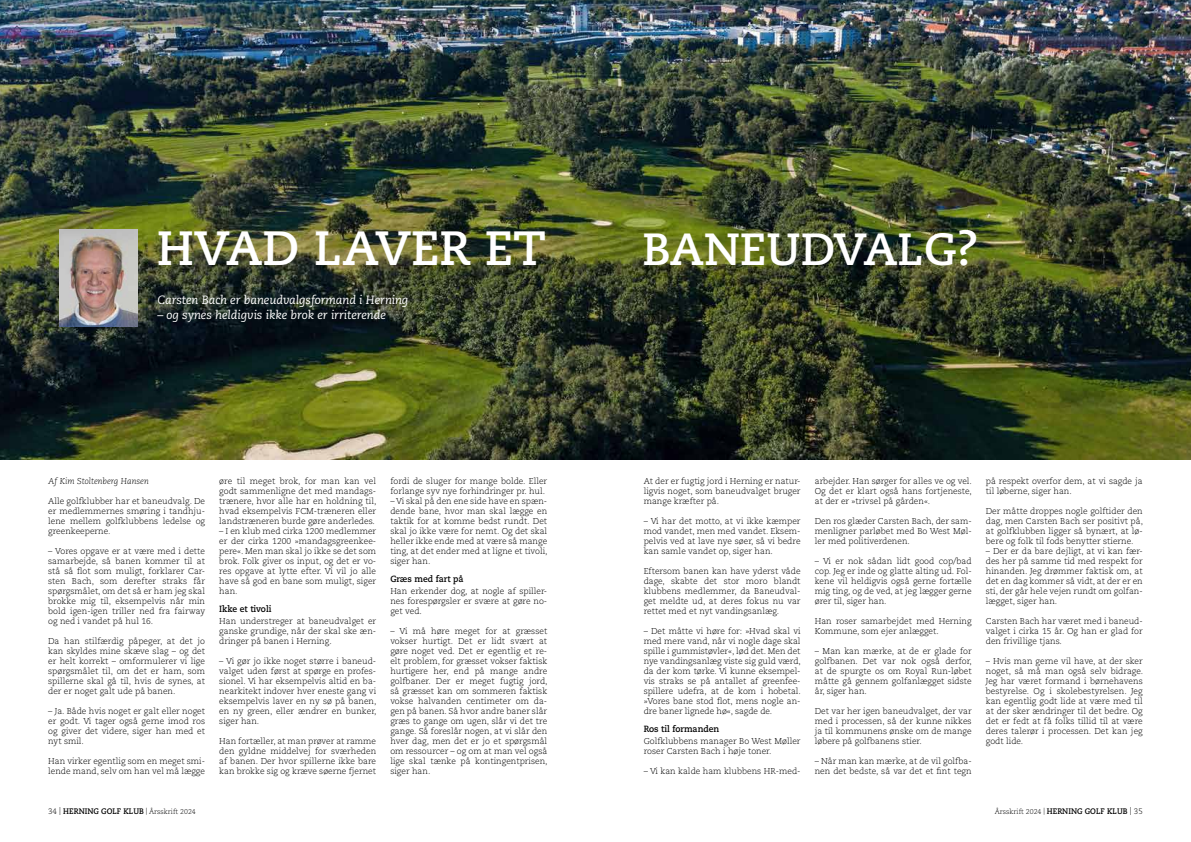
<style>
.page{position:relative;width:1191px;height:842px;background:#fff}
.page>*{position:absolute;margin:0;border:0;box-sizing:border-box;transform-origin:0 0}
.t1{font:700 48px "Caecilia LT Std";color:#fff}
.t2{font:700 45px "Caecilia LT Std";color:#fff}
.t3{font:italic 12px "Caecilia LT Std";letter-spacing:-.005em;color:#fff}
.t4{font:700 9px "Caecilia LT Std";color:#000;scale:.95 1}
.t5{font:300 8.5px/10px "Caecilia LT Std";color:#000;text-align:justify}
.t6{font:italic 300 8.5px "Caecilia LT Std";color:#000}
.t7{font:700 8px "Caecilia LT Std";color:#000;scale:.95 1}
.t8{font:300 7px "Caecilia LT Std";color:#000}
.s1{font-weight:300}
.s2{font-weight:300;font-size:7px}
</style>
<div class="page">
<img style="left:0;top:0;width:1191px;height:459px">
<img style="left:60px;top:229px;width:77px;height:98px">
<h1 class="t1" style="left:157px;top:220px;width:391px">HVAD LAVER ET</h1>
<h2 class="t2" style="left:642px;top:223px;width:337px">BANEUDVALG?</h2>
<h3 class="t3" style="left:157px;top:293px;width:252px">Carsten Bach er baneudvalgsformand i Herning</h3>
<h3 class="t3" style="left:157px;top:308px;width:230px">– og synes heldigvis ikke brok er irriterende</h3>
<p class="t6" style="left:48px;top:476px;width:102px">Af Kim Stoltenberg Hansen</p>
<p class="t5" style="left:48px;top:496px;width:158px">Alle golfklubber har et baneudvalg. De er medlemmernes smøring i tandhju&shy;lene mellem golfklubbens ledelse og greenkeeperne.</p>
<p class="t5" style="left:48px;top:546px;width:158px">– Vores opgave er at være med i dette samarbejde, så banen kommer til at stå så flot som muligt, forklarer Car&shy;sten Bach, som derefter straks får spørgsmålet, om det så er ham jeg skal brokke mig til, eksempelvis når min bold igen-igen triller ned fra fairway og ned i vandet på hul 16.</p>
<p class="t5" style="left:48px;top:636px;width:158px">Da han stilfærdig påpeger, at det jo kan skyldes mine skæve slag – og det er helt korrekt – omformulerer vi lige spørgsmålet til, om det er ham, som spillerne skal gå til, hvis de synes, at der er noget galt ude på banen.</p>
<p class="t5" style="left:48px;top:706px;width:158px">– Ja. Både hvis noget er galt eller noget er godt. Vi tager også gerne imod ros og giver det videre, siger han med et nyt smil.</p>
<p class="t5" style="left:48px;top:756px;width:158px">Han virker egentlig som en meget smi&shy;lende mand, selv om han vel må lægge</p>
<p class="t5" style="left:219px;top:476px;width:159px">øre til meget brok, for man kan vel godt sammenligne det med mandags&shy;trænere, hvor alle har en holdning til, hvad eksempelvis FCM-træneren eller landstræneren burde gøre anderledes.</p>
<p class="t5" style="left:219px;top:526px;width:158px">– I en klub med cirka 1200 medlemmer er der cirka 1200 »mandagsgreenkee&shy;pere«. Men man skal jo ikke se det som brok. Folk giver os input, og det er vo&shy;res opgave at lytte efter. Vi vil jo alle have så god en bane som muligt, siger han.</p>
<p class="t4" style="left:219px;top:603px;width:56px">Ikke et tivoli</p>
<p class="t5" style="left:219px;top:616px;width:158px">Han understreger at baneudvalget er ganske grundige, når der skal ske æn&shy;dringer på banen i Herning.</p>
<p class="t5" style="left:219px;top:656px;width:159px">– Vi gør jo ikke noget større i baneud&shy;valget uden først at spørge en profes&shy;sionel. Vi har eksempelvis altid en ba&shy;nearkitekt indover hver eneste gang vi eksempelvis laver en ny sø på banen, en ny green, eller ændrer en bunker, siger han.</p>
<p class="t5" style="left:219px;top:736px;width:158px">Han fortæller, at man prøver at ramme den gyldne middelvej for sværheden af banen. Der hvor spillerne ikke bare kan brokke sig og kræve søerne fjernet</p>
<p class="t5" style="left:390px;top:476px;width:158px">fordi de sluger for mange bolde. Eller forlange syv nye forhindringer pr. hul.</p>
<p class="t5" style="left:390px;top:496px;width:159px">– Vi skal på den ene side have en spæn&shy;dende bane, hvor man skal lægge en taktik for at komme bedst rundt. Det skal jo ikke være for nemt. Og det skal heller ikke ende med at være så mange ting, at det ender med at ligne et tivoli, siger han.</p>
<p class="t4" style="left:390px;top:573px;width:79px">Græs med fart på</p>
<p class="t5" style="left:390px;top:586px;width:158px">Han erkender dog, at nogle af spiller&shy;nes forespørgsler er svære at gøre no&shy;get ved.</p>
<p class="t5" style="left:390px;top:626px;width:159px">– Vi må høre meget for at græsset vokser hurtigt. Det er lidt svært at gøre noget ved. Det er egentlig et re&shy;elt problem, for græsset vokser faktisk hurtigere her, end på mange andre golfbaner. Der er meget fugtig jord, så græsset kan om sommeren faktisk vokse halvanden centimeter om da&shy;gen på banen. Så hvor andre baner slår græs to gange om ugen, slår vi det tre gange. Så foreslår nogen, at vi slår den hver dag, men det er jo et spørgsmål om ressourcer – og om at man vel også lige skal tænke på kontingentprisen, siger han.</p>
<p class="t5" style="left:643px;top:476px;width:158px">At der er fugtig jord i Herning er natur&shy;ligvis noget, som baneudvalget bruger mange kræfter på.</p>
<p class="t5" style="left:643px;top:516px;width:158px">– Vi har det motto, at vi ikke kæmper mod vandet, men med vandet. Eksem&shy;pelvis ved at lave nye søer, så vi bedre kan samle vandet op, siger han.</p>
<p class="t5" style="left:643px;top:566px;width:158px">Eftersom banen kan have yderst våde dage, skabte det stor moro blandt klubbens medlemmer, da Baneudval&shy;get meldte ud, at deres fokus nu var rettet med et nyt vandingsanlæg.</p>
<p class="t5" style="left:643px;top:626px;width:159px">– Det måtte vi høre for: »Hvad skal vi med mere vand, når vi nogle dage skal spille i gummistøvler«, lød det. Men det nye vandingsanlæg viste sig guld værd, da der kom tørke. Vi kunne eksempel&shy;vis straks se på antallet af greenfee&shy;spillere udefra, at de kom i hobetal. »Vores bane stod flot, mens nogle an&shy;dre baner lignede hø«, sagde de.</p>
<p class="t4" style="left:643px;top:723px;width:81px">Ros til formanden</p>
<p class="t5" style="left:643px;top:736px;width:158px">Golfklubbens manager Bo West Møller roser Carsten Bach i høje toner.</p>
<p class="t5" style="left:643px;top:766px;width:158px">– Vi kan kalde ham klubbens HR-med-</p>
<p class="t5" style="left:814px;top:476px;width:159px">arbejder. Han sørger for alles ve og vel.<br>Og det er klart også hans fortjeneste, at der er »trivsel på gården«.</p>
<p class="t5" style="left:814px;top:516px;width:158px">Den ros glæder Carsten Bach, der sam&shy;menligner parløbet med Bo West Møl&shy;ler med politiverdenen.</p>
<p class="t5" style="left:814px;top:556px;width:158px">– Vi er nok sådan lidt good cop/bad cop. Jeg er inde og glatte alting ud. Fol&shy;kene vil heldigvis også gerne fortælle mig ting, og de ved, at jeg lægger gerne ører til, siger han.</p>
<p class="t5" style="left:814px;top:616px;width:158px">Han roser samarbejdet med Herning<br>Kommune, som ejer anlægget.</p>
<p class="t5" style="left:814px;top:646px;width:159px">– Man kan mærke, at de er glade for golfbanen. Det var nok også derfor, at de spurgte os om Royal Run-løbet måtte gå gennem golfanlægget sidste år, siger han.</p>
<p class="t5" style="left:814px;top:706px;width:158px">Det var her igen baneudvalget, der var med i processen, så der kunne nikkes ja til kommunens ønske om de mange løbere på golfbanens stier.</p>
<p class="t5" style="left:814px;top:756px;width:158px">– Når man kan mærke, at de vil golfba&shy;nen det bedste, så var det et fint tegn</p>
<p class="t5" style="left:986px;top:476px;width:158px">på respekt overfor dem, at vi sagde ja til løberne, siger han.</p>
<p class="t5" style="left:986px;top:506px;width:159px">Der måtte droppes nogle golftider den dag, men Carsten Bach ser positivt på, at golfklubben ligger så bynært, at lø&shy;bere og folk til fods benytter stierne.</p>
<p class="t5" style="left:986px;top:546px;width:158px">– Der er da bare dejligt, at vi kan fær&shy;des her på samme tid med respekt for hinanden. Jeg drømmer faktisk om, at det en dag kommer så vidt, at der er en sti, der går hele vejen rundt om golfan&shy;lægget, siger han.</p>
<p class="t5" style="left:986px;top:616px;width:158px">Carsten Bach har været med i baneud&shy;valget i cirka 15 år. Og han er glad for den frivillige tjans.</p>
<p class="t5" style="left:986px;top:656px;width:159px">– Hvis man gerne vil have, at der sker noget, så må man også selv bidrage.<br>Jeg har været formand i børnehavens bestyrelse. Og i skolebestyrelsen. Jeg kan egentlig godt lide at være med til at der sker ændringer til det bedre. Og det er fedt at få folks tillid til at være deres talerør i processen. Det kan jeg godt lide.</p>
<p class="t7" style="left:48px;top:806px;width:157px"><span class="s1">34 |</span> HERNING GOLF KLUB <span class="s2">| Årsskrift 2024</span></p>
<p class="t7" style="left:1043px;top:806px;width:106px"><span class="s2">|</span> HERNING GOLF KLUB <span class="s1">| 35</span></p>
<p class="t8" style="left:994px;top:807px;width:48px">Årsskrift 2024</p>
</div>
